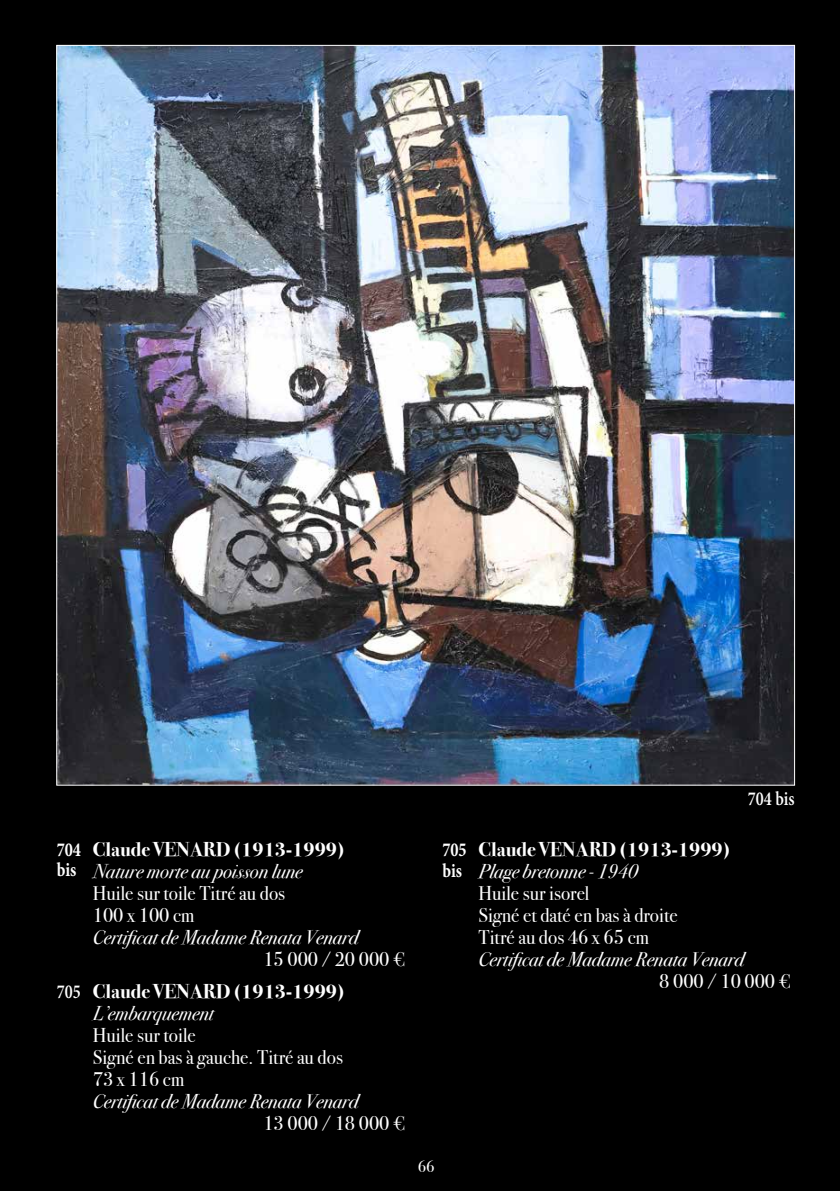
<style>
.page{position:relative;width:840px;height:1191px;background:#fff}
.page>*{position:absolute;margin:0;border:0;box-sizing:border-box;transform-origin:0 0}
.t1{font:20px/22px "Bodoni Svty Two ITCTT";color:#fff;scale:.96 1}
.t2{font:italic 20px/22px "Bodoni Svty Two ITCTT";color:#fff;text-align:center;scale:.96 1}
.t3{font:700 20px/31.4px "Bodoni Svty Two ITCTT";color:#fff}
.t4{font:600 19.8px "Minion Pro";color:#fff;scale:.82 1}
.t5{font:700 19.8px "Minion Pro";color:#fff;scale:.82 1}
.t6{font:16px "Bodoni Svty Two ITCTT";color:#fff}
.s1{font-family:"Minion Pro";font-weight:700;font-style:normal;font-size:19.8px}
.s2{font-weight:700;font-style:normal}
.s3{font-weight:400}
.s4{font-family:"Minion Pro";font-weight:600;font-size:19.8px}
.s5{font-family:"Minion Pro";font-size:19.8px}
.s6{font-weight:400;font-style:italic}
</style>
<div class="page">
<div style="left:0;top:0;width:839px;height:1191px;background:#000"></div>
<img style="left:58px;top:47px;width:734px;height:736px">
<p class="t4" style="left:747px;top:785px;width:59px">704 bis</p>
<p class="t2" style="left:57px;top:837px;width:301px"><span class="s1">704</span> <span class="s2">Claude VENARD (1913-1999)<br></span>Nature morte au poisson lune</p>
<p class="t1" style="left:93px;top:880px;width:202px">Huile sur toile Titré au dos<br>100 x 100 cm</p>
<p class="t2" style="left:93px;top:925px;width:278px">Certificat de Madame Renata Venard</p>
<p class="t3" style="left:57px;top:942px;width:350px;text-indent:206px"><span class="s3">15 000 / 20 000 €<br></span><span class="s4">705</span> Claude VENARD (1913-1999)</p>
<p class="t2" style="left:93px;top:1000px;width:127px">L’embarquement</p>
<p class="t1" style="left:93px;top:1021px;width:262px">Huile sur toile<br>Signé en bas à gauche. Titré au dos<br>73 x 116 cm</p>
<p class="t2" style="left:93px;top:1088px;width:278px">Certificat de Madame Renata Venard</p>
<p class="t1" style="left:263px;top:1109px;width:149px">13 000 / 18 000 €</p>
<p class="t3" style="left:478px;top:836px;width:253px;line-height:22px;text-indent:-36px"><span class="s5">705</span> Claude VENARD (1913-1999)<br><span class="s6">Plage bretonne - 1940</span></p>
<p class="t1" style="left:478px;top:880px;width:209px">Huile sur isorel<br>Signé et daté en bas à droite<br>Titré au dos 46 x 65 cm</p>
<p class="t2" style="left:478px;top:947px;width:278px">Certificat de Madame Renata Venard</p>
<p class="t1" style="left:659px;top:968px;width:138px">8 000 / 10 000 €</p>
<p class="t5" style="left:57px;top:855px;width:25px">bis</p>
<p class="t5" style="left:442px;top:856px;width:25px">bis</p>
<p class="t6" style="left:417px;top:1153px;width:19px">66</p>
</div>
